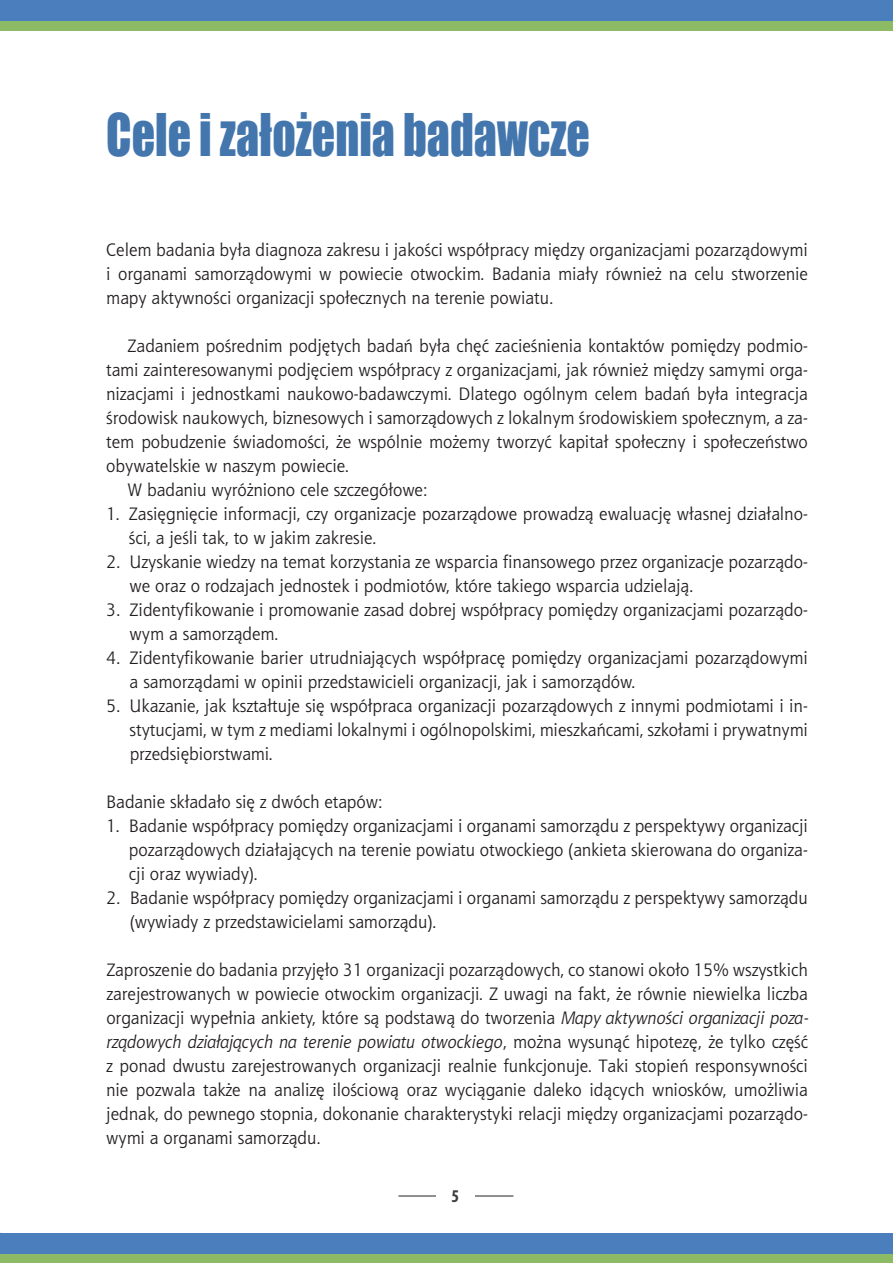
<style>
.page{position:relative;width:893px;height:1263px;background:#fff}
.page>*{position:absolute;margin:0;border:0;box-sizing:border-box;transform-origin:0 0}
.t1{font:54px "Impact";color:#4476ae;scale:.85 1}
.t2{font:18px/24px "Aerton EFN";color:#231f20}
.t3{font:700 condensed 18px "Myriad Pro";color:#3e3e3f}
.s1{font-style:italic}
</style>
<div class="page">
<hr style="left:398px;top:1196px;width:115px;height:1px;background:#231f20">
<div style="left:436px;top:1183px;width:38px;height:25px;background:#fff"></div>
<div style="left:0;top:1247px;width:893px;height:16px;background:#8dba64"></div>
<div style="left:0;top:1233px;width:893px;height:20px;background:#4b7ebc"></div>
<div style="left:0;top:0;width:893px;height:26px;background:#4b7ebc"></div>
<div style="left:0;top:21px;width:893px;height:10px;background:#8dba64"></div>
<h1 class="t1" style="left:106px;top:93px;width:571px">Cele i założenia badawcze</h1>
<p class="t2" style="left:106px;top:238px;width:703px;text-align:justify">Celem badania była diagnoza zakresu i jakości współpracy między organizacjami pozarządowymi i organami samorządowymi w powiecie otwockim. Badania miały również na celu stworzenie mapy aktywności organizacji społecznych na terenie powiatu.</p>
<p class="t2" style="left:128px;top:334px;width:682px">Zadaniem pośrednim podjętych badań była chęć zacieśnienia kontaktów pomiędzy podmio-</p>
<p class="t2" style="left:106px;top:358px;width:703px">tami zainteresowanymi podjęciem współpracy z organizacjami, jak również między samymi orga-</p>
<p class="t2" style="left:106px;top:382px;width:703px">nizacjami i jednostkami naukowo-badawczymi. Dlatego ogólnym celem badań była integracja</p>
<p class="t2" style="left:106px;top:406px;width:703px">środowisk naukowych, biznesowych i samorządowych z lokalnym środowiskiem społecznym, a za-</p>
<p class="t2" style="left:106px;top:430px;width:703px">tem pobudzenie świadomości, że wspólnie możemy tworzyć kapitał społeczny i społeczeństwo</p>
<p class="t2" style="left:106px;top:454px;width:245px">obywatelskie w naszym powiecie.</p>
<p class="t2" style="left:128px;top:478px;width:301px">W badaniu wyróżniono cele szczegółowe:</p>
<p class="t2" style="left:129px;top:502px;width:680px;text-indent:-23px">1. Zasięgnięcie informacji, czy organizacje pozarządowe prowadzą ewaluację własnej działalno&shy;ści, a jeśli tak, to w jakim zakresie.</p>
<p class="t2" style="left:130px;top:550px;width:680px;text-indent:-23px">2. Uzyskanie wiedzy na temat korzystania ze wsparcia finansowego przez organizacje pozarządo&shy;we oraz o rodzajach jednostek i podmiotów, które takiego wsparcia udzielają.</p>
<p class="t2" style="left:130px;top:598px;width:680px;text-indent:-23px">3. Zidentyfikowanie i promowanie zasad dobrej współpracy pomiędzy organizacjami pozarządo&shy;wym a samorządem.</p>
<p class="t2" style="left:130px;top:646px;width:680px;text-indent:-23px">4. Zidentyfikowanie barier utrudniających współpracę pomiędzy organizacjami pozarządowymi a samorządami w opinii przedstawicieli organizacji, jak i samorządów.</p>
<p class="t2" style="left:130px;top:694px;width:680px;text-align:justify;text-indent:-23px">5. Ukazanie, jak kształtuje się współpraca organizacji pozarządowych z innymi podmiotami i in&shy;stytucjami, w tym z mediami lokalnymi i ogólnopolskimi, mieszkańcami, szkołami i prywatnymi przedsiębiorstwami.</p>
<p class="t2" style="left:106px;top:790px;width:278px">Badanie składało się z dwóch etapów:</p>
<p class="t2" style="left:129px;top:814px;width:680px;text-align:justify;text-indent:-23px">1. Badanie współpracy pomiędzy organizacjami i organami samorządu z perspektywy organizacji pozarządowych działających na terenie powiatu otwockiego (ankieta skierowana do organiza&shy;cji oraz wywiady).</p>
<p class="t2" style="left:130px;top:886px;width:680px;text-indent:-23px">2. Badanie współpracy pomiędzy organizacjami i organami samorządu z perspektywy samorządu (wywiady z przedstawicielami samorządu).</p>
<p class="t2" style="left:106px;top:958px;width:703px;text-align:justify">Zaproszenie do badania przyjęło 31 organizacji pozarządowych, co stanowi około 15% wszystkich zarejestrowanych w powiecie otwockim organizacji. Z uwagi na fakt, że równie niewielka liczba organizacji wypełnia ankiety, które są podstawą do tworzenia <span class="s1">Mapy aktywności organizacji poza&shy;rządowych działających na terenie powiatu otwockiego</span>, można wysunąć hipotezę, że tylko część z ponad dwustu zarejestrowanych organizacji realnie funkcjonuje. Taki stopień responsywności nie pozwala także na analizę ilościową oraz wyciąganie daleko idących wniosków, umożliwia jednak, do pewnego stopnia, dokonanie charakterystyki relacji między organizacjami pozarządo&shy;wymi a organami samorządu.</p>
<p class="t3" style="left:451px;top:1185px;width:9px">5</p>
</div>
